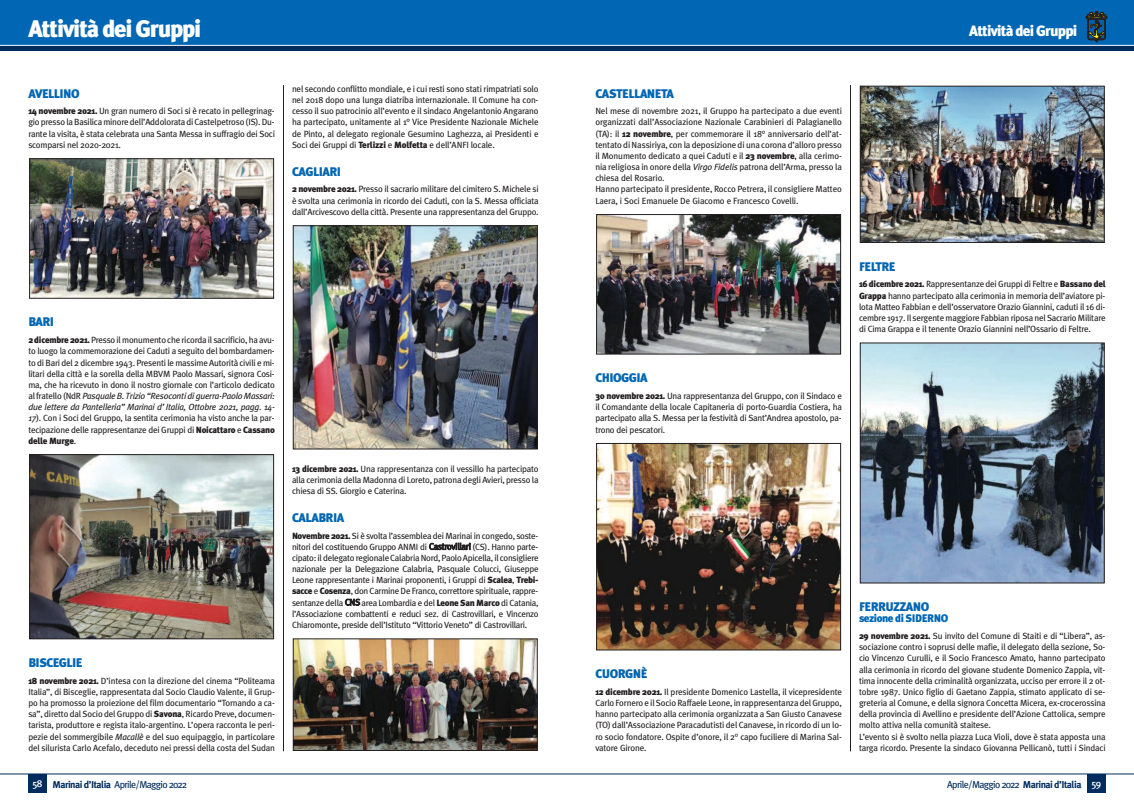
<style>
.page{position:relative;width:1134px;height:808px;background:#fff}
.page>*{position:absolute;margin:0;border:0;box-sizing:border-box;transform-origin:0 0}
.t1{font:900 24px "Meta Plus";letter-spacing:-.05em;color:#fff}
.t2{font:900 15px "Meta Plus";letter-spacing:-.05em;color:#fff}
.t3{font:900 12.5px "Meta Plus";letter-spacing:-.04em;color:#0166b3}
.t4{font:900 11px "Meta Plus";letter-spacing:-.04em;color:#0166b3}
.t5{font:10px "Meta Plus";letter-spacing:-.065em;color:#002d5e}
.t6{font:9px/11.2px "Meta Plus";letter-spacing:-.02em;color:#231f20;text-align:justify}
.s1{font-weight:900}
.s2{font-style:italic}
.s3{font-weight:500;color:#fff}
.s4{font-weight:700}
</style>
<div class="page">
<div style="left:567px;top:45px;width:567px;height:6px;background:#002d5e"></div>
<div style="left:567px;top:0;width:567px;height:45px;background:#0166b3"></div>
<hr style="left:567px;top:45px;width:567px;height:1px;background:#fff">
<img style="left:598px;top:216px;width:241px;height:136px">
<div style="left:596px;top:214px;width:245px;height:140px;border:1px solid #231f20"></div>
<img style="left:598px;top:445px;width:241px;height:203px">
<div style="left:596px;top:443px;width:245px;height:207px;border:1px solid #231f20"></div>
<img style="left:862px;top:88px;width:240px;height:153px">
<div style="left:860px;top:86px;width:244px;height:157px;border:1px solid #231f20"></div>
<img style="left:862px;top:345px;width:240px;height:236px">
<div style="left:860px;top:343px;width:244px;height:240px;border:1px solid #231f20"></div>
<hr style="left:850px;top:85px;width:1px;height:666px;background:#231f20">
<div style="left:1087px;top:774px;width:19px;height:18px;background:#002d5e"></div>
<hr style="left:567px;top:773px;width:567px;height:1px;background:#002d5e">
<svg style="left:1086px;top:12px;width:21px;height:30px"></svg>
<div style="left:0;top:45px;width:567px;height:6px;background:#002d5e"></div>
<div style="left:28px;top:774px;width:19px;height:18px;background:#002d5e"></div>
<hr style="left:0;top:773px;width:567px;height:1px;background:#002d5e">
<div style="left:0;top:0;width:567px;height:45px;background:#0166b3"></div>
<img style="left:31px;top:160px;width:241px;height:136px">
<div style="left:29px;top:158px;width:245px;height:140px;border:1px solid #231f20"></div>
<img style="left:31px;top:456px;width:241px;height:181px">
<div style="left:29px;top:454px;width:245px;height:185px;border:1px solid #231f20"></div>
<hr style="left:0;top:45px;width:567px;height:1px;background:#fff">
<img style="left:295px;top:227px;width:240px;height:220px">
<div style="left:293px;top:225px;width:244px;height:224px;border:1px solid #231f20"></div>
<img style="left:295px;top:641px;width:240px;height:108px">
<div style="left:293px;top:639px;width:244px;height:112px;border:1px solid #231f20"></div>
<hr style="left:283px;top:85px;width:1px;height:666px;background:#231f20">
<h1 class="t1" style="left:28px;top:14px;width:174px">Attività dei Gruppi</h1>
<h3 class="t3" style="left:28px;top:86px;width:53px">AVELLINO</h3>
<p class="t6" style="left:28px;top:106px;width:248px"><span class="s1">14 novembre 2021.</span> Un gran numero di Soci si è recato in pellegrinag&shy;giopressolaBasilicaminoredell’AddoloratadiCastelpetroso(IS).Du&shy;rante la visita, è stata celebrata una Santa Messa in suffragio dei Soci scomparsi nel 2020-2021.</p>
<p class="t6" style="left:292px;top:83px;width:248px">nel secondo conflitto mondiale, e i cui resti sono stati rimpatriati solo nel 2018 dopo una lunga diatriba internazionale. Il Comune ha con&shy;cesso il suo patrocinio all’evento e il sindaco Angelantonio Angarano ha partecipato, unitamente al 1° Vice Presidente Nazionale Michele de Pinto, al delegato regionale Gesumino Laghezza, ai Presidenti e Soci dei Gruppi di <span class="s1">Terlizzi</span> e <span class="s1">Molfetta</span> e dell’ANFI locale.</p>
<h3 class="t3" style="left:292px;top:164px;width:51px">CAGLIARI</h3>
<p class="t6" style="left:292px;top:184px;width:248px"><span class="s1">2 novembre 2021.</span> Presso il sacrario militare del cimitero S. Michele si è svolta una cerimonia in ricordo dei Caduti, con la S. Messa officiata dall’Arcivescovo della città. Presente una rappresentanza del Gruppo.</p>
<h3 class="t3" style="left:28px;top:315px;width:27px">BARI</h3>
<p class="t6" style="left:28px;top:334px;width:248px"><span class="s1">2dicembre2021.</span>Pressoilmonumentoche ricorda il sacrificio,ha avu&shy;to luogo la commemorazione dei Caduti a seguito del bombardamen&shy;to di Bari del 2 dicembre 1943. Presenti le massime Autorità civili e mi&shy;litari della città e la sorella della MBVM Paolo Massari, signora Cosi&shy;ma, che ha ricevuto in dono il nostro giornale con l’articolo dedicato alfratello(NdR<span class="s2">PasqualeB. Trizio“Resocontidiguerra-PaoloMassari: due lettere da Pantelleria” Marinai d’Italia, Ottobre 2021, pagg. 14- 17</span>). Con i Soci del Gruppo, la sentita cerimonia ha visto anche la par&shy;tecipazione delle rappresentanze dei Gruppi di <span class="s1">Noicattaro</span> e <span class="s1">Cassano delle Murge</span>.</p>
<h3 class="t3" style="left:28px;top:655px;width:56px">BISCEGLIE</h3>
<p class="t6" style="left:28px;top:675px;width:248px"><span class="s1">18 novembre 2021.</span> D’intesa con la direzione del cinema “Politeama Italia”, di Bisceglie, rappresentata dal Socio Claudio Valente, il Grup&shy;po ha promosso la proiezione del film documentario “Tornando a ca&shy;sa”, diretto dal Socio del Gruppo di <span class="s1">Savona</span>, Ricardo Preve, documen&shy;tarista, produttore e regista italo-argentino. L’opera racconta le peri&shy;pezie del sommergibile <span class="s2">Macallè</span> e del suo equipaggio, in particolare del silurista Carlo Acefalo, deceduto nei pressi della costa del Sudan</p>
<p class="t5" style="left:33px;top:778px;width:156px"><span class="s3">58</span> <span class="s4">Marinai d’Italia</span> Aprile/Maggio2022</p>
<p class="t6" style="left:292px;top:463px;width:248px"><span class="s1">13 dicembre 2021.</span> Una rappresentanza con il vessillo ha partecipato alla cerimonia della Madonna di Loreto, patrona degli Avieri, presso la chiesa di SS. Giorgio e Caterina.</p>
<h3 class="t3" style="left:292px;top:510px;width:54px">CALABRIA</h3>
<p class="t6" style="left:292px;top:530px;width:248px"><span class="s1">Novembre 2021.</span> Si èsvolta l’assemblea dei Marinai in congedo, soste&shy;nitori del costituendo Gruppo ANMI di Castrovillari (CS). Hanno parte&shy;cipato:ildelegatoregionaleCalabriaNord,PaoloApicella,il consigliere nazionale per la Delegazione Calabria, Pasquale Colucci, Giuseppe Leone rappresentante i Marinai proponenti, i Gruppi di <span class="s1">Scalea</span>, <span class="s1">Trebi&shy;sacce</span> e <span class="s1">Cosenza</span>, don Carmine De Franco, correttore spirituale, rappre&shy;sentanze della CNSarea Lombardia e del <span class="s1">Leone San Marco</span> di Catania, l’Associazione combattenti e reduci sez. di Castrovillari, e Vincenzo Chiaromonte, preside dell’Istituto “Vittorio Veneto” di Castrovillari.</p>
<h3 class="t3" style="left:595px;top:86px;width:80px">CASTELLANETA</h3>
<p class="t6" style="left:595px;top:106px;width:248px;text-align:left">Nel mese di novembre 2021, il Gruppo ha partecipato a due eventi organizzati dall’Associazione Nazionale Carabinieri di Palagianello (TA): il <span class="s1">12 novembre</span>, per commemorare il 18° anniversario dell’at&shy;tentato diNassiriya, con la deposizione di una corona d’alloro presso il Monumento dedicato a quei Caduti e il <span class="s1">23 novembre</span>, alla cerimo&shy;nia religiosa in onore della <span class="s2">Virgo Fidelis</span> patrona dell’Arma, presso la chiesa del Rosario.<br>Hanno partecipato il presidente, Rocco Petrera, il consigliere Matteo Laera, i Soci Emanuele De Giacomo e Francesco Covelli.</p>
<h2 class="t2" style="left:969px;top:23px;width:110px">Attività dei Gruppi</h2>
<h3 class="t3" style="left:595px;top:371px;width:54px">CHIOGGIA</h3>
<p class="t6" style="left:595px;top:390px;width:248px"><span class="s1">30 novembre 2021.</span> Una rappresentanza del Gruppo, con il Sindaco e il Comandante della locale Capitaneria di porto-Guardia Costiera, ha partecipato alla S. Messa per la festività di Sant’Andrea apostolo, pa&shy;trono dei pescatori.</p>
<h3 class="t3" style="left:859px;top:259px;width:38px">FELTRE</h3>
<p class="t6" style="left:859px;top:279px;width:248px"><span class="s1">16 dicembre 2021.</span> Rappresentanze dei Gruppi di Feltre e <span class="s1">Bassano del Grappa</span> hanno partecipato alla cerimonia in memoria dell’aviatore pi&shy;lota Matteo Fabbian e dell’osservatore Orazio Giannini, caduti il 16 di&shy;cembre 1917. Il sergente maggiore Fabbian riposa nel Sacrario Militare di Cima Grappa e il tenente Orazio Giannini nell’Ossario di Feltre.</p>
<h3 class="t3" style="left:595px;top:666px;width:54px">CUORGNÈ</h3>
<p class="t6" style="left:595px;top:686px;width:248px"><span class="s1">12 dicembre 2021.</span> Il presidente Domenico Lastella, il vicepresidente CarloForneroe ilSocioRaffaele Leone,inrappresentanzadelGruppo, hanno partecipato alla cerimonia organizzata a San Giusto Canavese (TO) dall’Associazione Paracadutisti del Canavese, in ricordo di un lo&shy;ro socio fondatore. Ospite d’onore, il 2° capo fuciliere di Marina Sal&shy;vatore Girone.</p>
<h3 class="t3" style="left:859px;top:599px;width:72px">FERRUZZANO</h3>
<p class="t4" style="left:859px;top:612px;width:91px">sezione di SIDERNO</p>
<p class="t6" style="left:859px;top:630px;width:248px;text-align:left"><span class="s1">29 novembre 2021.</span> Su invito del Comune di Staiti e di “Libera”, as&shy;sociazione contro i soprusi delle mafie, il delegato della sezione, So&shy;cio Vincenzo Curulli, e il Socio Francesco Amato, hanno partecipato alla cerimonia in ricordo del giovane studente Domenico Zappia, vit&shy;tima innocente della criminalità organizzata, ucciso per errore il 2 ot&shy;tobre 1987. Unico figlio di Gaetano Zappia, stimato applicato di se&shy;greteria al Comune, e della signora Concetta Micera, ex-crocerossina della provincia di Avellino e presidente dell’Azione Cattolica, sempre molto attiva nella comunità staitese.<br>L’evento si è svolto nella piazza Luca Violi, dove è stata apposta una targa ricordo. Presente la sindaco Giovanna Pellicanò, tutti i Sindaci</p>
<p class="t5" style="left:947px;top:778px;width:156px">Aprile/Maggio2022 <span class="s4">Marinai d’Italia</span> <span class="s3">59</span></p>
</div>
